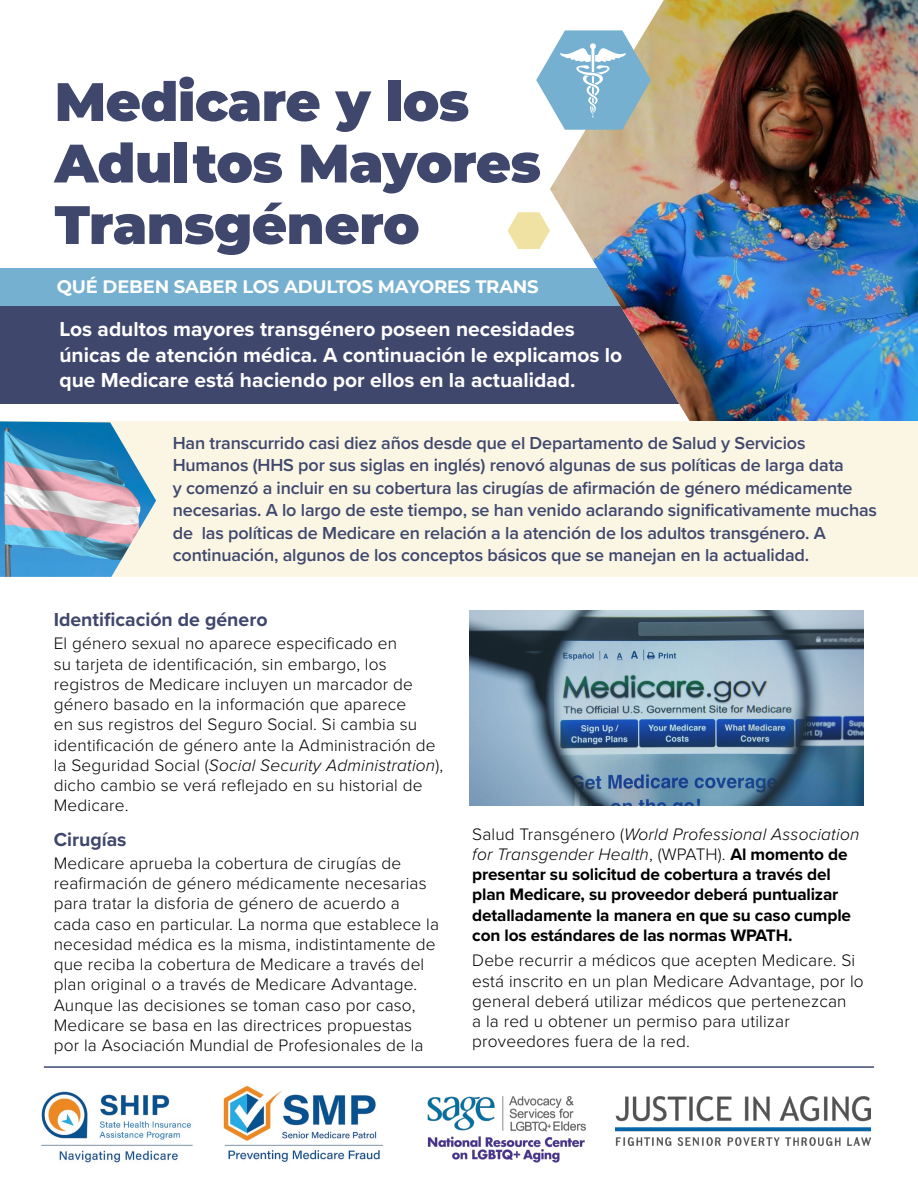
<style>
.page{position:relative;width:918px;height:1188px;background:#fff}
.page>*{position:absolute;margin:0;border:0;box-sizing:border-box;transform-origin:0 0}
.t1{font:900 54px/61.5px "Montserrat";letter-spacing:-.01em;color:#40476d}
.t2{font:700 21px/25.5px "Proxima Nova";color:#fff}
.t3{font:700 19.5px "Proxima Nova";color:#40476d}
.t4{font:600 18px/22.5px "Proxima Nova";letter-spacing:-.01em;color:#40476d}
.t5{font:700 18px "Montserrat";letter-spacing:-.01em;color:#fff}
.t6{font:300 17.25px/20.2px "Proxima Nova";letter-spacing:.01em;color:#000}
.t7{font:700 17.25px/20.2px "Proxima Nova";letter-spacing:-.01em;color:#000}
.s1{font-style:italic}
.s2{font-weight:300}
.s3{font-weight:300;font-style:italic}
</style>
<div class="page">
<div style="left:0;top:307px;width:704px;height:97px;background:#40476d"></div>
<div style="left:0;top:268px;width:918px;height:38px;background:#76b0d0"></div>
<img style="left:550px;top:0;width:368px;height:421px">
<svg style="left:508px;top:212px;width:42px;height:37px"></svg>
<img style="left:616px;top:1097px;width:255px;height:49px">
<img style="left:40px;top:1085px;width:344px;height:78px">
<img style="left:427px;top:1096px;width:159px;height:67px">
<hr style="left:44px;top:1066px;width:830px;height:2px;background:#40476d">
<svg style="left:536px;top:30px;width:115px;height:100px"></svg>
<img style="left:469px;top:610px;width:395px;height:196px">
<div style="left:0;top:421px;width:918px;height:156px;background:#faf6e3"></div>
<img style="left:0;top:421px;width:156px;height:156px">
<h1 class="t1" style="left:55px;top:68px;width:488px">Medicare y los<br>Adultos Mayores<br>Transgénero</h1>
<p class="t5" style="left:57px;top:274px;width:483px">QUÉ DEBEN SABER LOS ADULTOS MAYORES TRANS</p>
<p class="t2" style="left:59px;top:316px;width:564px">Los adultos mayores transgénero poseen necesidades únicas de atención médica. A continuación le explicamos lo que Medicare está haciendo por ellos en la actualidad.</p>
<p class="t4" style="left:173px;top:431px;width:706px">Han transcurrido casi diez años desde que el Departamento de Salud y Servicios Humanos (HHS por sus siglas en inglés) renovó algunas de sus políticas de larga data<br>y comenzó a incluir en su cobertura las cirugías de afirmación de género médicamente necesarias. A lo largo de este tiempo, se han venido aclarando significativamente muchas de las políticas de Medicare en relación a la atención de los adultos transgénero. A continuación, algunos de los conceptos básicos que se manejan en la actualidad.</p>
<p class="t3" style="left:54px;top:605px;width:215px">Identificación de género</p>
<p class="t6" style="left:54px;top:633px;width:391px">El género sexual no aparece especificado en<br>su tarjeta de identificación, sin embargo, los registros de Medicare incluyen un marcador de género basado en la información que aparece<br>en sus registros del Seguro Social. Si cambia su identificación de género ante la Administración de la Seguridad Social (<span class="s1">Social Security Administration</span>), dicho cambio se verá reflejado en su historial de Medicare.</p>
<p class="t3" style="left:54px;top:825px;width:74px">Cirugías</p>
<p class="t6" style="left:54px;top:852px;width:387px">Medicare aprueba la cobertura de cirugías de reafirmación de género médicamente necesarias para tratar la disforia de género de acuerdo a cada caso en particular. La norma que establece la necesidad médica es la misma, indistintamente de que reciba la cobertura de Medicare a través del plan original o a través de Medicare Advantage.<br>Aunque las decisiones se toman caso por caso, Medicare se basa en las directrices propuestas por la Asociación Mundial de Profesionales de la</p>
<p class="t7" style="left:472px;top:823px;width:389px"><span class="s2">Salud Transgénero (</span><span class="s3">World Professional Association for Transgender Health</span><span class="s2">, (WPATH).</span> Al momento de presentar su solicitud de cobertura a través del plan Medicare, su proveedor deberá puntualizar detalladamente la manera en que su caso cumple con los estándares de las normas WPATH.</p>
<p class="t6" style="left:472px;top:950px;width:393px">Debe recurrir a médicos que acepten Medicare. Si está inscrito en un plan Medicare Advantage, por lo general deberá utilizar médicos que pertenezcan<br>a la red u obtener un permiso para utilizar proveedores fuera de la red.</p>
</div>
